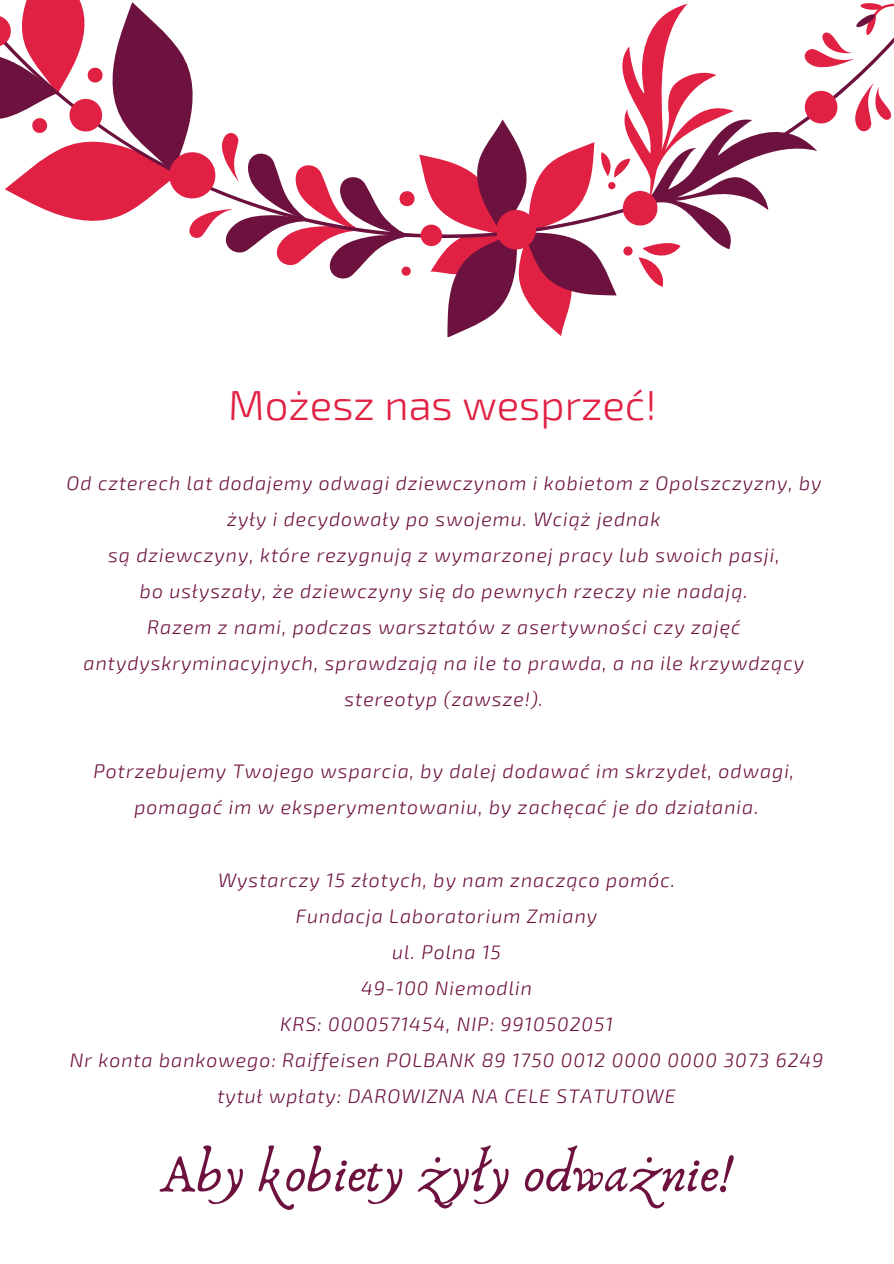
<style>
.page{position:relative;width:894px;height:1264px;background:#fff}
.page>*{position:absolute;margin:0;border:0;box-sizing:border-box;transform-origin:0 0}
.t1{font:54px "Anaktoria";color:#6d123f}
.t2{font:300 42px "Exo 2";color:#e12143}
.t3{font:italic 300 19.5px/36px "Exo 2";letter-spacing:.05em;color:#6d123f;text-align:center}
</style>
<div class="page">
<svg style="left:0;top:0;width:893px;height:336px"></svg>
<h2 class="t2" style="left:228px;top:378px;width:429px">Możesz nas wesprzeć!</h2>
<p class="t3" style="left:66px;top:464px;width:756px">Od czterech lat dodajemy odwagi dziewczynom i kobietom z Opolszczyzny, by żyły i decydowały po swojemu. Wciąż jednak<br>są dziewczyny, które rezygnują z wymarzonej pracy lub swoich pasji,<br>bo usłyszały, że dziewczyny się do pewnych rzeczy nie nadają.<br>Razem z nami, podczas warsztatów z asertywności czy zajęć antydyskryminacyjnych, sprawdzają na ile to prawda, a na ile krzywdzący stereotyp (zawsze!).</p>
<p class="t3" style="left:93px;top:752px;width:702px">Potrzebujemy Twojego wsparcia, by dalej dodawać im skrzydeł, odwagi, pomagać im w eksperymentowaniu, by zachęcać je do działania.</p>
<p class="t3" style="left:70px;top:860px;width:755px">Wystarczy 15 złotych, by nam znacząco pomóc.<br>Fundacja Laboratorium Zmiany<br>ul. Polna 15<br>49-100 Niemodlin<br>KRS: 0000571454, NIP: 9910502051<br>Nr konta bankowego: Raiffeisen POLBANK 89 1750 0012 0000 0000 3073 6249 tytuł wpłaty: DAROWIZNA NA CELE STATUTOWE</p>
<h1 class="t1" style="left:159px;top:1141px;width:574px">Aby kobiety żyły odważnie!</h1>
</div>
